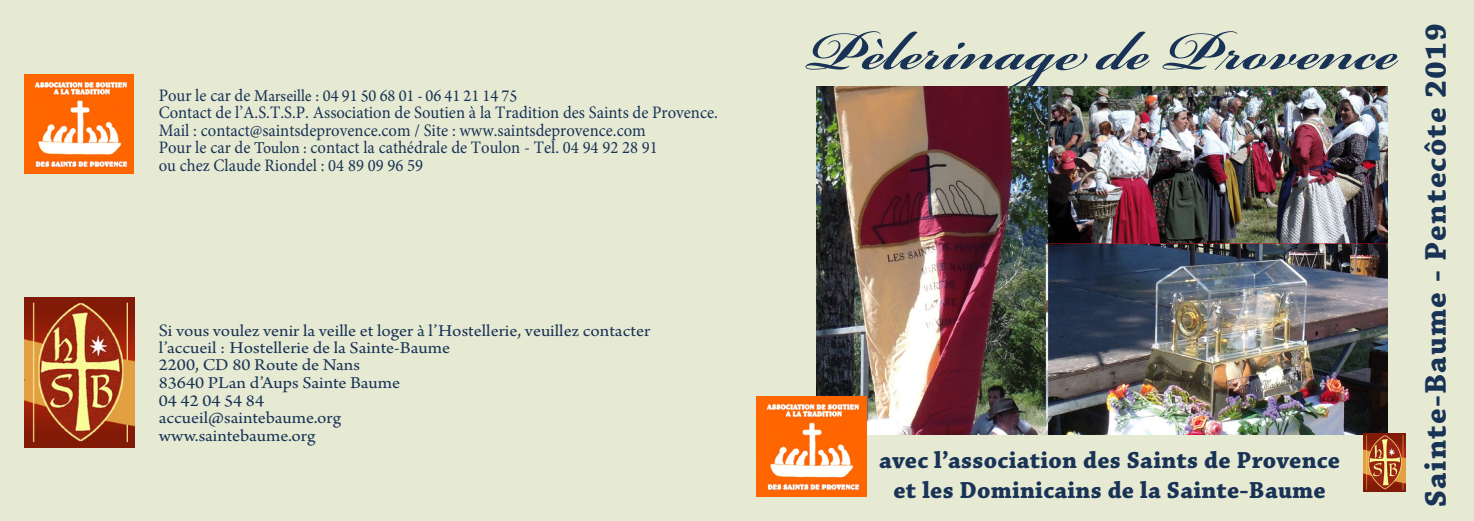
<style>
.page{position:relative;width:1474px;height:521px;background:#fff}
.page>*{position:absolute;margin:0;border:0;box-sizing:border-box;transform-origin:0 0}
.Corps_droite{font:700 84px "Bickham Script Pro";color:#193356}
.Corps_droite-2{font:700 31.5px "Chaparral Pro";letter-spacing:.04em;color:#193356}
.Titre{font:700 24.5px "Chaparral Pro";letter-spacing:.01em;color:#193356}
.t1{font:17.5px/17.5px "Minion Pro";color:#193356;scale:.95 1}
.t2{font:17.5px/17.5px "Arno Pro";color:#193356;scale:1.09 1}
.s1{font-family:"Arno Pro"}
.s2{font-family:"Minion Pro"}
</style>
<div class="page">
<div style="left:0;top:0;width:1473px;height:521px;background:#e6ead3"></div>
<img style="left:816px;top:87px;width:570px;height:347px">
<img style="left:756px;top:397px;width:110px;height:99px">
<img style="left:25px;top:74px;width:109px;height:100px">
<img style="left:1362px;top:433px;width:43px;height:59px">
<img style="left:25px;top:298px;width:109px;height:149px">
<p class="t1" style="left:159px;top:86px;width:590px">Pour le car de <span class="s1">Marseille : 04 91 50 68 01 - 06 41 21 14 75<br></span>Contact de l’A.S.T.S.P. Association de Soutien à la Tradition des Saints de Provence.<br>Mail : contact@saintsdeprovence.com / Site : www.saintsdeprovence.com<br>Pour le car de <span class="s1">Toulon :</span> contact la cathédrale de Toulon - Tel. 04 94 92 28 91<br>ou chez Claude Riondel : 04 89 09 96 59</p>
<p class="t2" style="left:159px;top:323px;width:452px"><span class="s2">S</span>i vous voulez venir la veille et loger à l’Hostellerie, veuillez contacter l’accueil : Hostellerie de la Sainte-Baume<br>2200, CD 80 Route de Nans<br>83640 PLan d’Aups Sainte Baume<br>04 42 04 54 84<br>accueil@saintebaume.org<br>www.saintebaume.org</p>
<p class="Corps_droite" style="left:804px;top:-9px;width:597px">Pèlerinagede Provence</p>
<p class="Titre" style="left:879px;top:446px;width:462px">avec l’association des Saints de Provence</p>
<p class="Titre" style="left:893px;top:475px;width:434px">et les Dominicains de la Sainte-Baume</p>
<p class="Corps_droite-2" style="left:1417px;top:507px;width:485px;rotate:-90deg">Sainte-Baume - Pentecôte 2019</p>
</div>
